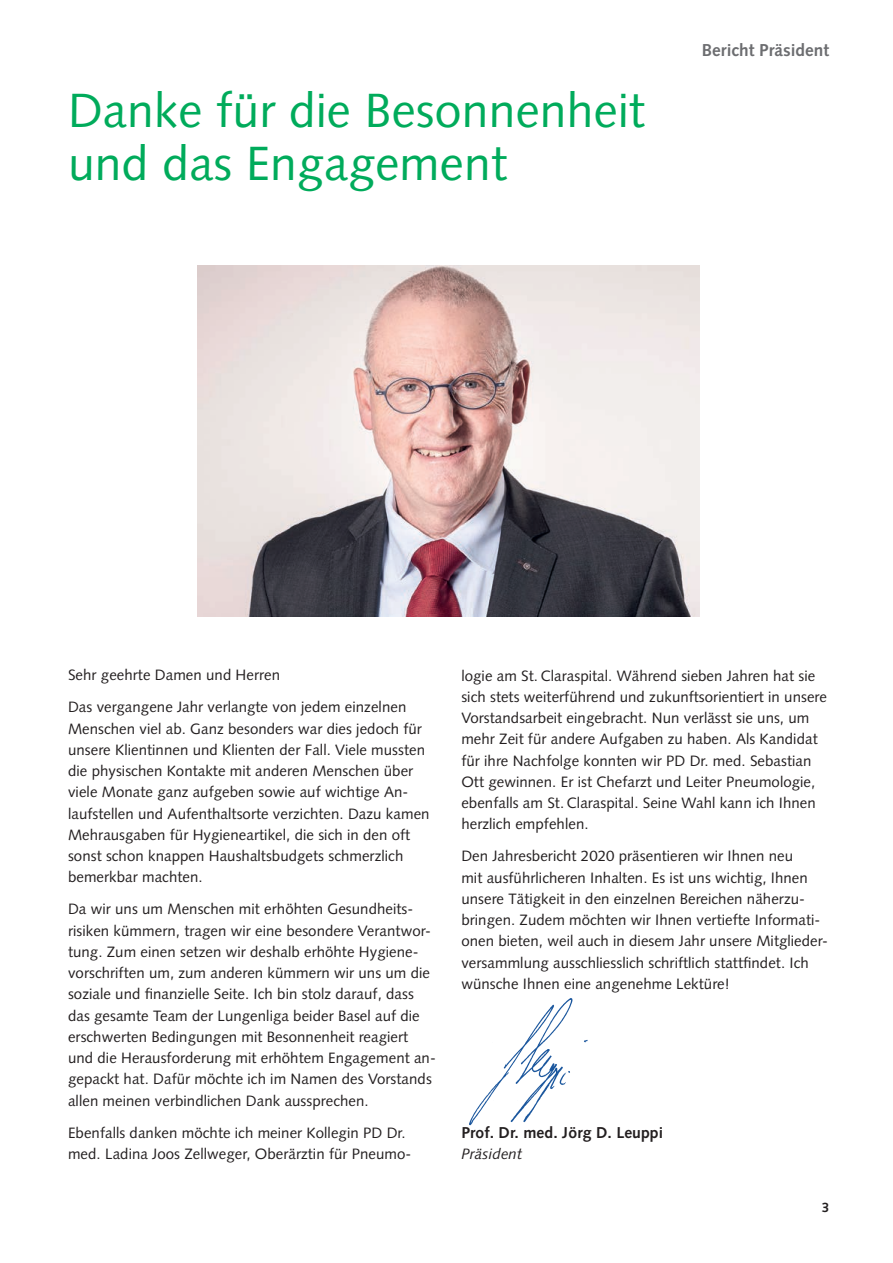
<style>
.page{position:relative;width:893px;height:1263px;background:#fff}
.page>*{position:absolute;margin:0;border:0;box-sizing:border-box;transform-origin:0 0}
.Titel{font:48px/53.1px "Syntax";letter-spacing:.005em;color:#00ab5b}
.Bereichsbezeichnung{font:700 17.25px "Syntax";color:#6c6d70}
.Untertitel_10_5{font:700 15.75px "Syntax";letter-spacing:.005em;color:#231f20}
.Grundtext_10_Absatz{font:15px/21.3px "Syntax";letter-spacing:.005em;color:#231f20}
.Grundtext_10_1st_par{font:15px "Syntax";letter-spacing:.005em;color:#231f20}
.Grundtext_10_kursiv{font:italic 15px "Syntax";letter-spacing:.005em;color:#231f20}
.t1{font:700 13.5px "Syntax";color:#231f20}
</style>
<div class="page">
<img style="left:469px;top:998px;width:119px;height:128px">
<img style="left:198px;top:266px;width:501px;height:350px">
<p class="Titel" style="left:68px;top:84px;width:578px">Danke für die Besonnenheit und das Engagement</p>
<p class="Bereichsbezeichnung" style="left:702px;top:40px;width:129px">Bericht Präsident</p>
<p class="Grundtext_10_1st_par" style="left:68px;top:666px;width:213px">Sehr geehrte Damen und Herren</p>
<p class="Grundtext_10_Absatz" style="left:68px;top:696px;width:363px">Das vergangene Jahr verlangte von jedem einzelnen Menschen viel ab. Ganz besonders war dies jedoch für unsere Klientinnen und Klienten der Fall. Viele mussten die physischen Kontakte mit anderen Menschen über viele Monate ganz aufgeben sowie auf wichtige An&shy;laufstellen und Aufenthaltsorte verzichten. Dazu kamen Mehrausgaben für Hygieneartikel, die sich in den oft sonst schon knappen Haushaltsbudgets schmerzlich bemerkbar machten.</p>
<p class="Grundtext_10_Absatz" style="left:68px;top:898px;width:369px">Da wir uns um Menschen mit erhöhten Gesundheits&shy;risiken kümmern, tragen wir eine besondere Verantwor&shy;tung. Zum einen setzen wir deshalb erhöhte Hygiene&shy;vorschriften um, zum anderen kümmern wir uns um die soziale und finanzielle Seite. Ich bin stolz darauf, dass das gesamte Team der Lungenliga beider Basel auf die erschwerten Bedingungen mit Besonnenheit reagiert und die Herausforderung mit erhöhtem Engagement an&shy;gepackt hat. Dafür möchte ich im Namen des Vorstands allen meinen verbindlichen Dank aussprechen.</p>
<p class="Grundtext_10_Absatz" style="left:68px;top:1122px;width:345px">Ebenfalls danken möchte ich meiner Kollegin PD Dr. med. Ladina Joos Zellweger, Oberärztin für Pneumo-</p>
<p class="Grundtext_10_Absatz" style="left:461px;top:665px;width:367px">logie am St. Claraspital. Während sieben Jahren hat sie sich stets weiterführend und zukunftsorientiert in unsere Vorstandsarbeit eingebracht. Nun verlässt sie uns, um mehr Zeit für andere Aufgaben zu haben. Als Kandidat für ihre Nachfolge konnten wir PD Dr. med. Sebastian Ott gewinnen. Er ist Chefarzt und Leiter Pneumologie, ebenfalls am St. Claraspital. Seine Wahl kann ich Ihnen herzlich empfehlen.</p>
<p class="Grundtext_10_Absatz" style="left:461px;top:845px;width:368px">Den Jahresbericht 2020 präsentieren wir Ihnen neu<br>mit ausführlicheren Inhalten. Es ist uns wichtig, Ihnen unsere Tätigkeit in den einzelnen Bereichen näherzu&shy;bringen. Zudem möchten wir Ihnen vertiefte Informati&shy;onen bieten, weil auch in diesem Jahr unsere Mitglieder&shy;versammlung ausschliesslich schriftlich stattfindet. Ich wünsche Ihnen eine angenehme Lektüre!</p>
<p class="Untertitel_10_5" style="left:461px;top:1123px;width:203px">Prof. Dr. med. Jörg D. Leuppi</p>
<p class="Grundtext_10_kursiv" style="left:461px;top:1145px;width:62px">Präsident</p>
<p class="t1" style="left:822px;top:1199px;width:9px">3</p>
</div>
